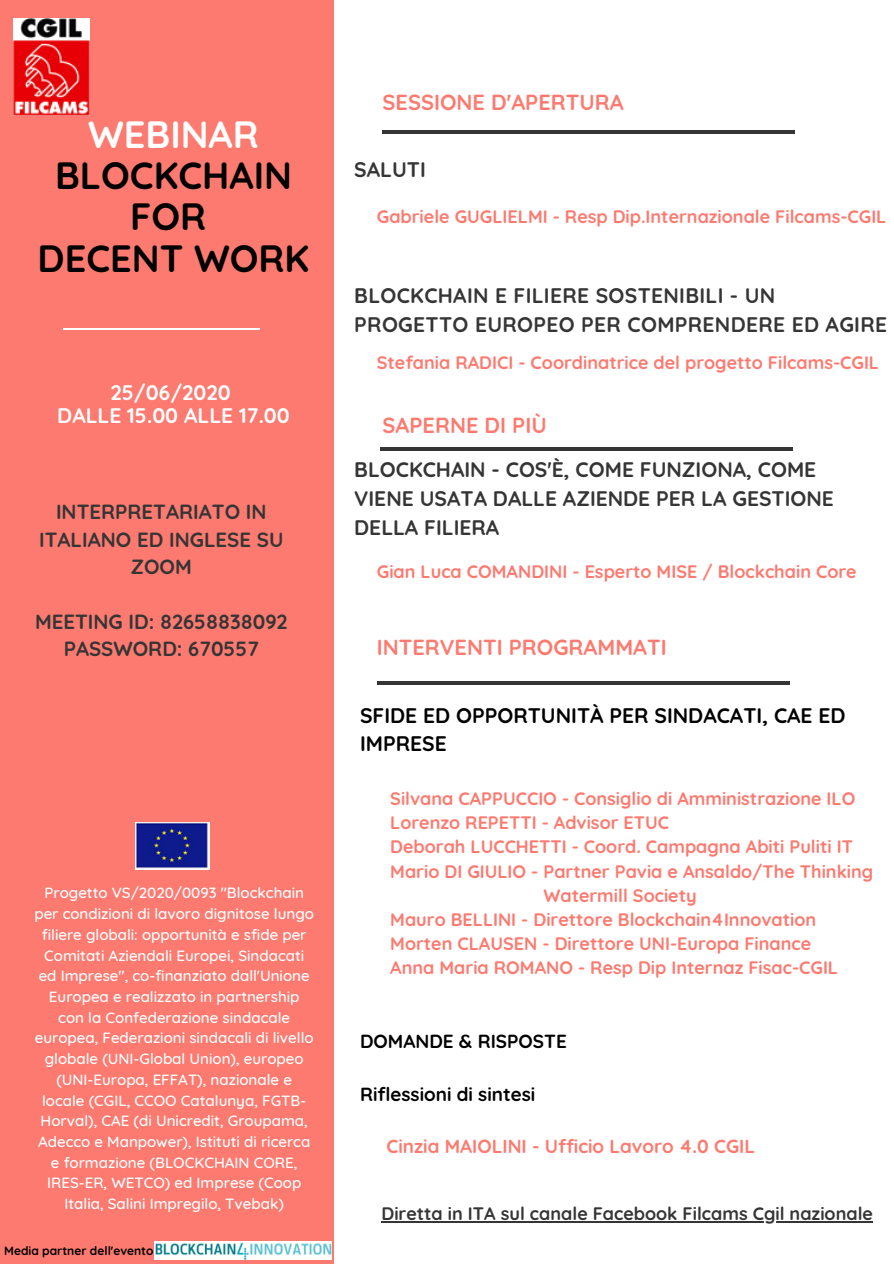
<style>
.page{position:relative;width:894px;height:1264px;background:#fff}
.page>*{position:absolute;margin:0;border:0;box-sizing:border-box;transform-origin:0 0}
.t1{font:700 37.8px/41.2px "Quicksand";color:#000;text-align:center}
.t2{font:700 37.8px "Quicksand";color:#fff}
.t3{font:700 21.75px "Quicksand";color:#fc7a70}
.t4{font:700 21px/29px "Quicksand";color:#353535}
.t5{font:700 21px/28.3px "Quicksand";color:#000}
.t6{font:700 21px/23px "Quicksand";color:#fff;text-align:center}
.t7{font:700 20.4px/27.3px "Quicksand";color:#353535;text-align:center}
.t8{font:700 18.9px "Quicksand";color:#000}
.t9{font:700 18.9px "Quicksand";color:#fc7a70}
.t10{font:700 18px "Quicksand";color:#fc7a70}
.t11{font:700 18px "Quicksand";color:#353535}
.t12{font:500 15.15px/20.7px "Quicksand";color:#fff;text-align:center}
.t13{font:700 12px "Quicksand";color:#000}
</style>
<div class="page">
<div style="left:0;top:0;width:334px;height:1263px;background:#fc7a70"></div>
<hr style="left:63px;top:328px;width:22px;height:2px;background:#fff">
<hr style="left:237px;top:328px;width:22px;height:2px;background:#fff">
<hr style="left:85px;top:328px;width:152px;height:2px;background:#fff">
<hr style="left:382px;top:131px;width:412px;height:3px;background:#353535">
<hr style="left:380px;top:447px;width:412px;height:4px;background:#353535">
<hr style="left:377px;top:681px;width:412px;height:4px;background:#353535">
<img style="left:135px;top:822px;width:75px;height:47px">
<img style="left:13px;top:18px;width:77px;height:97px">
<hr style="left:381px;top:1221px;width:491px;height:1px;background:#353535">
<img style="left:155px;top:1241px;width:176px;height:18px">
<h1 class="t2" style="left:88px;top:110px;width:172px">WEBINAR</h1>
<h1 class="t1" style="left:38px;top:154px;width:273px">BLOCKCHAIN<br>FOR<br>DECENT WORK</h1>
<h3 class="t6" style="left:57px;top:380px;width:234px">25/06/2020<br>DALLE 15.00 ALLE 17.00</h3>
<h3 class="t7" style="left:39px;top:498px;width:246px">INTERPRETARIATO IN<br>ITALIANO ED INGLESE SU<br>ZOOM</h3>
<h3 class="t7" style="left:35px;top:607px;width:254px">MEETING ID: 82658838092<br>PASSWORD: 670557</h3>
<p class="t12" style="left:34px;top:882px;width:281px">Progetto VS/2020/0093 "Blockchain per condizioni di lavoro dignitose lungo filiere globali: opportunità e sfide per Comitati Aziendali Europei, Sindacati ed Imprese", co-finanziato dall'Unione Europea e realizzato in partnership con la Confederazione sindacale europea, Federazioni sindacali di livello globale (UNI-Global Union), europeo (UNI-Europa, EFFAT), nazionale e locale (CGIL, CCOO Catalunya, FGTB-Horval), CAE (di Unicredit, Groupama, Adecco e Manpower), Istituti di ricerca e formazione (BLOCKCHAIN CORE, IRES-ER, WETCO) ed Imprese (Coop Italia, Salini Impregilo, Tvebak)</p>
<p class="t13" style="left:4px;top:1242px;width:151px">Media partner dell'evento</p>
<h2 class="t3" style="left:382px;top:88px;width:242px">SESSIONE D'APERTURA</h2>
<h3 class="t4" style="left:354px;top:155px;width:73px">SALUTI</h3>
<p class="t10" style="left:377px;top:205px;width:511px">Gabriele GUGLIELMI - Resp Dip.Internazionale Filcams-CGIL</p>
<h3 class="t4" style="left:354px;top:280px;width:534px">BLOCKCHAIN E FILIERE SOSTENIBILI - UN<br>PROGETTO EUROPEO PER COMPRENDERE ED AGIRE</h3>
<p class="t10" style="left:377px;top:351px;width:503px">Stefania RADICI - Coordinatrice del progetto Filcams-CGIL</p>
<h2 class="t3" style="left:382px;top:411px;width:166px">SAPERNE DI PIÙ</h2>
<h3 class="t4" style="left:354px;top:454px;width:481px">BLOCKCHAIN - COS'È, COME FUNZIONA, COME<br>VIENE USATA DALLE AZIENDE PER LA GESTIONE<br>DELLA FILIERA</h3>
<p class="t10" style="left:377px;top:559px;width:481px">Gian Luca COMANDINI - Esperto MISE / Blockchain Core</p>
<h2 class="t3" style="left:377px;top:633px;width:291px">INTERVENTI PROGRAMMATI</h2>
<h3 class="t5" style="left:360px;top:700px;width:487px">SFIDE ED OPPORTUNITÀ PER SINDACATI, CAE ED<br>IMPRESE</h3>
<p class="t10" style="left:390px;top:787px;width:466px">Silvana CAPPUCCIO - Consiglio di Amministrazione ILO</p>
<p class="t10" style="left:390px;top:811px;width:280px">Lorenzo REPETTI - Advisor ETUC</p>
<p class="t10" style="left:390px;top:835px;width:464px">Deborah LUCCHETTI - Coord. Campagna Abiti Puliti IT</p>
<p class="t10" style="left:390px;top:859px;width:484px">Mario DI GIULIO - Partner Pavia e Ansaldo/The Thinking</p>
<p class="t10" style="left:543px;top:883px;width:155px">Watermill Society</p>
<p class="t10" style="left:390px;top:908px;width:427px">Mauro BELLINI - Direttore Blockchain4Innovation</p>
<p class="t10" style="left:390px;top:932px;width:422px">Morten CLAUSEN - Direttore UNI-Europa Finance</p>
<p class="t10" style="left:390px;top:956px;width:449px">Anna Maria ROMANO - Resp Dip Internaz Fisac-CGIL</p>
<p class="t8" style="left:360px;top:1029px;width:208px">DOMANDE &amp; RISPOSTE</p>
<p class="t8" style="left:360px;top:1081px;width:177px">Riflessioni di sintesi</p>
<p class="t9" style="left:386px;top:1134px;width:370px">Cinzia MAIOLINI - Ufficio Lavoro 4.0 CGIL</p>
<p class="t11" style="left:381px;top:1202px;width:493px">Diretta in ITA sul canale Facebook Filcams Cgil nazionale</p>
</div>
